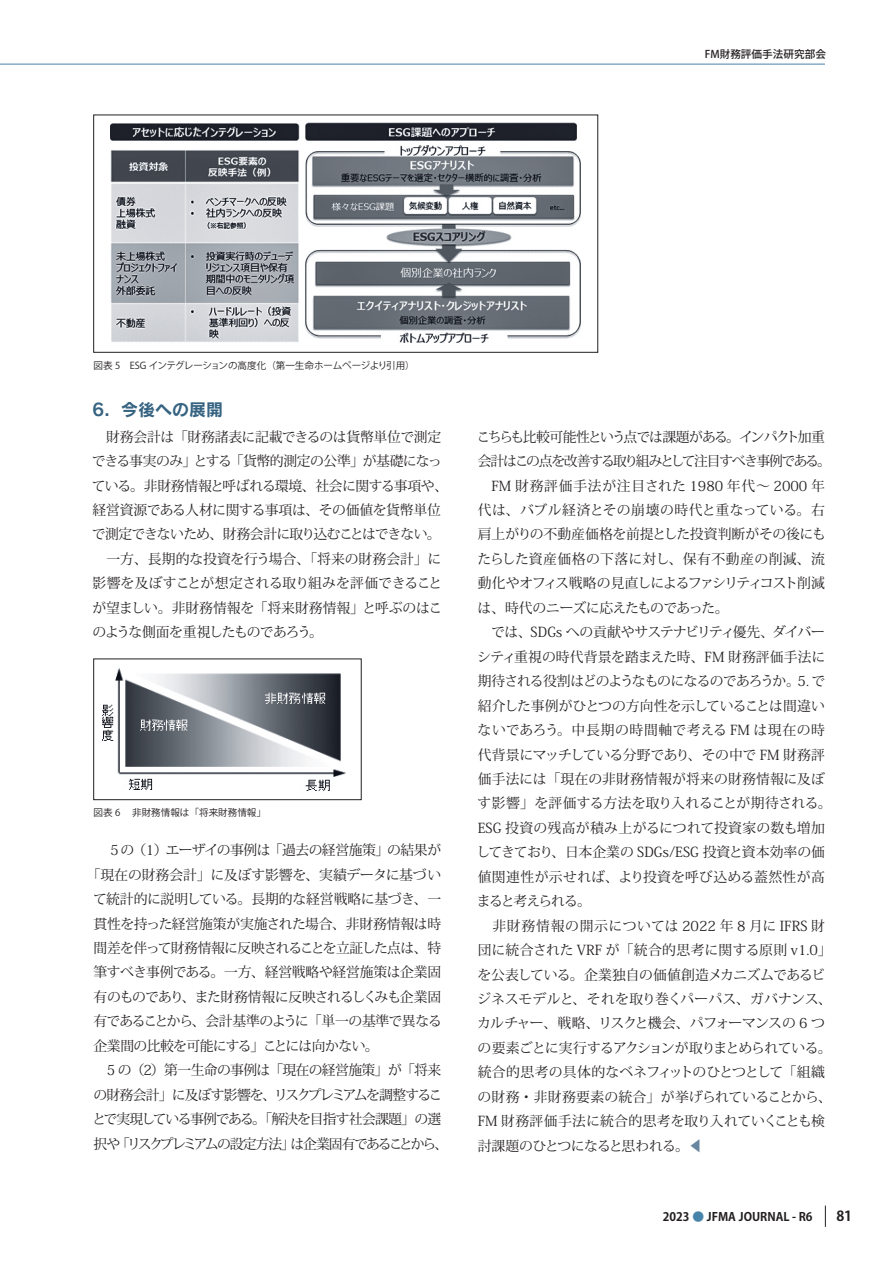
<style>
.page{position:relative;width:893px;height:1263px;background:#fff}
.page>*{position:absolute;margin:0;border:0;box-sizing:border-box;transform-origin:0 0}
.t1{font:16.95px "Rodin Pro B";color:#356381}
.t2{font:13.8px/24.5px "Koz Min Pro";letter-spacing:-.01em;color:#231f20}
.t3{font:13.8px/24.5px "Koz Min Pro";letter-spacing:-.03em;color:#231f20}
.t4{font:13.8px "Koz Min Pro";letter-spacing:-.075em;color:#231f20}
.t5{font:13.8px "Koz Min Pro";letter-spacing:-.06em;color:#231f20}
.t6{font:13.8px "Koz Min Pro";letter-spacing:-.13em;color:#231f20}
.t7{font:13.8px "Koz Min Pro";letter-spacing:-.055em;color:#231f20}
.t8{font:700 13.8px "Koz Go Pro";color:#231f20}
.t9{font:700 11.7px "Koz Go Pro";color:#231f20}
.t10{font:500 10.65px "Koz Go Pro";color:#231f20}
.t11{font:9.6px "Koz Go Pro";color:#231f20}
.s1{color:#68869f}
.s2{color:#4883a9}
</style>
<div class="page">
<hr style="left:0;top:64px;width:825px;height:1px;background:#4883a9">
<svg style="left:825px;top:1205px;width:1px;height:22px"></svg>
<img style="left:102px;top:668px;width:244px;height:123px">
<div style="left:94px;top:659px;width:267px;height:141px;border:1px solid #231f20"></div>
<img style="left:111px;top:123px;width:471px;height:220px">
<p class="t10" style="left:705px;top:48px;width:123px">FM財務評価手法研究部会</p>
<p class="t11" style="left:94px;top:359px;width:323px">図表 5　ESG インテグレーションの高度化（第一生命ホームページより引用）</p>
<p class="t1" style="left:92px;top:398px;width:132px">6．今後への展開</p>
<p class="t3" style="left:92px;top:424px;width:357px">　財務会計は「財務諸表に記載できるのは貨幣単位で測定できる事実のみ」とする「貨幣的測定の公準」が基礎になっている。非財務情報と呼ばれる環境、社会に関する事項や、経営資源である人材に関する事項は、その価値を貨幣単位で測定できないため、財務会計に取り込むことはできない。　一方、長期的な投資を行う場合、「将来の財務会計」に影響を及ぼすことが想定される取り組みを評価できることが望ましい。非財務情報を「将来財務情報」と呼ぶのはこのような側面を重視したものであろう。</p>
<p class="t11" style="left:94px;top:806px;width:174px">図表 6　 非財務情報は「将来財務情報」</p>
<p class="t3" style="left:94px;top:837px;width:349px">　５の（1）エーザイの事例は「過去の経営施策」の結果が</p>
<p class="t2" style="left:87px;top:862px;width:356px">「現在の財務会計」に及ぼす影響を、実績データに基づい</p>
<p class="t3" style="left:93px;top:886px;width:350px">て統計的に説明している。長期的な経営戦略に基づき、一</p>
<p class="t3" style="left:94px;top:911px;width:349px">貫性を持った経営施策が実施された場合、非財務情報は時</p>
<p class="t5" style="left:94px;top:938px;width:349px">間差を伴って財務情報に反映されることを立証した点は、特</p>
<p class="t3" style="left:94px;top:960px;width:349px">筆すべき事例である。一方、経営戦略や経営施策は企業固</p>
<p class="t5" style="left:94px;top:987px;width:349px">有のものであり、また財務情報に反映されるしくみも企業固</p>
<p class="t7" style="left:94px;top:1011px;width:350px">有であることから、会計基準のように「単一の基準で異なる</p>
<p class="t3" style="left:94px;top:1033px;width:287px">企業間の比較を可能にする」ことには向かない。</p>
<p class="t3" style="left:94px;top:1057px;width:349px">　5 の（2）第一生命の事例は「現在の経営施策」が「将来</p>
<p class="t4" style="left:93px;top:1085px;width:351px">の財務会計」に及ぼす影響を、リスクプレミアムを調整するこ</p>
<p class="t4" style="left:92px;top:1109px;width:351px">とで実現している事例である。「解決を目指す社会課題」の選</p>
<p class="t6" style="left:94px;top:1134px;width:356px">択や「リスクプレミアムの設定方法」は企業固有であることから、</p>
<p class="t2" style="left:476px;top:424px;width:357px">こちらも比較可能性という点では課題がある。インパクト加重会計はこの点を改善する取り組みとして注目すべき事例である。　FM 財務評価手法が注目された 1980 年代～ 2000 年代は、バブル経済とその崩壊の時代と重なっている。右肩上がりの不動産価格を前提とした投資判断がその後にもたらした資産価格の下落に対し、保有不動産の削減、流動化やオフィス戦略の見直しによるファシリティコスト削減は、時代のニーズに応えたものであった。<br>　では、SDGs への貢献やサステナビリティ優先、ダイバーシティ重視の時代背景を踏まえた時、FM 財務評価手法に期待される役割はどのようなものになるのであろうか。5. で紹介した事例がひとつの方向性を示していることは間違いないであろう。中長期の時間軸で考える FM は現在の時代背景にマッチしている分野であり、その中で FM 財務評価手法には「現在の非財務情報が将来の財務情報に及ぼす影響」を評価する方法を取り入れることが期待される。<br>ESG 投資の残高が積み上がるにつれて投資家の数も増加してきており、日本企業の SDGs/ESG 投資と資本効率の価値関連性が示せれば、より投資を呼び込める蓋然性が高まると考えられる。<br>　非財務情報の開示については 2022 年 8 月に IFRS 財団に統合された VRF が「統合的思考に関する原則 v1.0」を公表している。企業独自の価値創造メカニズムであるビジネスモデルと、それを取り巻くパーパス、ガバナンス、カルチャー、戦略、リスクと機会、パフォーマンスの 6 つの要素ごとに実行するアクションが取りまとめられている。統合的思考の具体的なベネフィットのひとつとして「組織の財務・非財務要素の統合」が挙げられていることから、<br>FM 財務評価手法に統合的思考を取り入れていくことも検討課題のひとつになると思われる。<span class="s1">◀</span></p>
<p class="t9" style="left:663px;top:1209px;width:151px">2023 <span class="s2">●</span> JFMA JOURNAL - R6</p>
<p class="t8" style="left:836px;top:1207px;width:17px">81</p>
</div>
